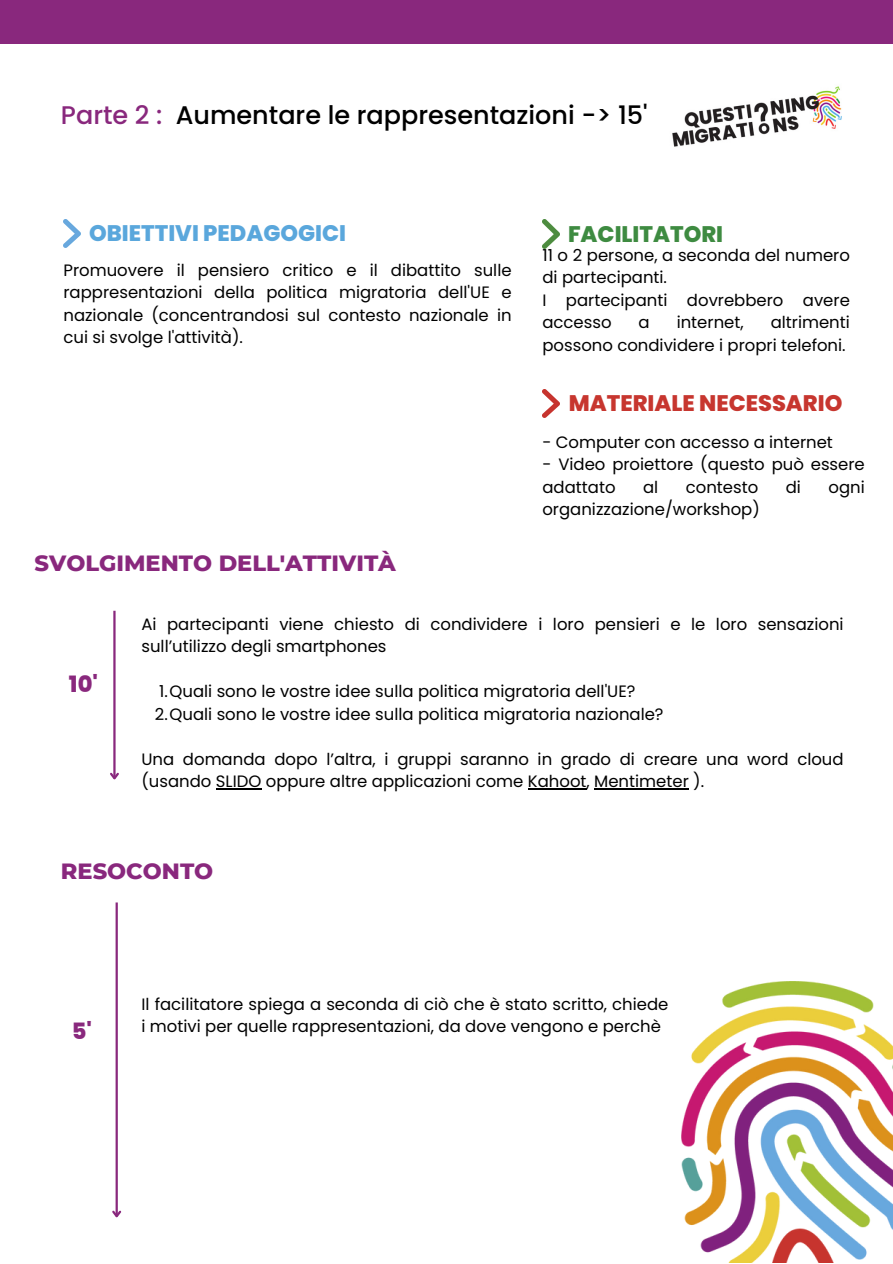
<style>
.page{position:relative;width:893px;height:1264px;background:#fff}
.page>*{position:absolute;margin:0;border:0;box-sizing:border-box;transform-origin:0 0}
.t1{font:500 25.5px "Poppins";color:#000}
.t2{font:800 22.5px "Montserrat";color:#89287d}
.t3{font:800 22.5px "Poppins";color:#5aa7dc}
.t4{font:800 22.5px "Poppins";color:#c7362f}
.t5{font:800 22.5px "Poppins";color:#3e8b41}
.t6{font:800 22.5px "Poppins";color:#89287d}
.t7{font:16.5px/22.5px "Poppins";color:#000}
.s1{color:#89287d}
</style>
<div class="page">
<img style="left:542px;top:220px;width:17px;height:28px">
<img style="left:64px;top:219px;width:17px;height:29px">
<img style="left:542px;top:389px;width:17px;height:28px">
<img style="left:681px;top:981px;width:211px;height:281px">
<hr style="left:216px;top:788px;width:45px;height:1px;background:#000">
<hr style="left:528px;top:788px;width:58px;height:1px;background:#000">
<hr style="left:594px;top:788px;width:94px;height:1px;background:#000">
<img style="left:672px;top:86px;width:170px;height:61px">
<hr style="left:113px;top:610px;width:3px;height:168px;background:#89287d">
<svg style="left:110px;top:770px;width:9px;height:10px"></svg>
<hr style="left:116px;top:902px;width:2px;height:314px;background:#89287d">
<svg style="left:112px;top:1208px;width:10px;height:10px"></svg>
<div style="left:0;top:0;width:892px;height:44px;background:#89287d"></div>
<p class="t1" style="left:61px;top:98px;width:588px"><span class="s1">Parte 2 :</span> Aumentare le rappresentazioni -&gt; 15'</p>
<p class="t3" style="left:89px;top:218px;width:258px">OBIETTIVI PEDAGOGICI</p>
<p class="t5" style="left:568px;top:218px;width:157px">FACILITATORI</p>
<p class="t7" style="left:542px;top:244px;width:309px">11 o 2 persone, a seconda del numero di partecipanti.</p>
<p class="t7" style="left:542px;top:289px;width:309px">I partecipanti dovrebbero avere accesso</p>
<p class="t7" style="left:63px;top:259px;width:449px;text-align:justify">Promuovere il pensiero critico e il dibattito sulle rappresentazioni della politica migratoria dell'UE e nazionale (concentrandosi sul contesto nazionale in cui si svolge l'attività).</p>
<p class="t7" style="left:542px;top:311px;width:309px;text-align:right">altrimenti<br>possono condividere i propri telefoni.</p>
<p class="t4" style="left:568px;top:387px;width:275px">MATERIALE NECESSARIO</p>
<p class="t7" style="left:542px;top:431px;width:292px">- Computer con accesso a internet</p>
<p class="t7" style="left:542px;top:453px;width:324px">- Video proiettore (questo può essere adattato</p>
<p class="t7" style="left:638px;top:311px;width:13px">a</p>
<p class="t7" style="left:676px;top:311px;width:68px">internet,</p>
<p class="t7" style="left:643px;top:476px;width:17px">al</p>
<p class="t7" style="left:685px;top:476px;width:74px">contesto</p>
<p class="t7" style="left:785px;top:476px;width:17px">di</p>
<p class="t7" style="left:828px;top:476px;width:38px">ogni</p>
<p class="t7" style="left:542px;top:498px;width:219px">organizzazione/workshop)</p>
<p class="t2" style="left:35px;top:549px;width:363px">SVOLGIMENTO DELL'ATTIVITÀ</p>
<p class="t6" style="left:69px;top:668px;width:30px">10'</p>
<p class="t7" style="left:141px;top:612px;width:703px">Ai partecipanti viene chiesto di condividere i loro pensieri e le loro sensazioni sull’utilizzo degli smartphones</p>
<p class="t7" style="left:159px;top:680px;width:478px">1.Quali sono le vostre idee sulla politica migratoria dell'UE?</p>
<p class="t7" style="left:155px;top:702px;width:510px">2.Quali sono le vostre idee sulla politica migratoria nazionale?</p>
<p class="t7" style="left:141px;top:747px;width:703px">Una domanda dopo l’altra, i gruppi saranno in grado di creare una word cloud (usando SLIDO oppure altre applicazioni come Kahoot, Mentimeter ).</p>
<p class="t2" style="left:61px;top:857px;width:154px">RESOCONTO</p>
<p class="t6" style="left:72px;top:1015px;width:22px">5'</p>
<p class="t7" style="left:141px;top:992px;width:528px">Il facilitatore spiega a seconda di ciò che è stato scritto, chiede i motivi per quelle rappresentazioni, da dove vengono e perchè</p>
</div>
